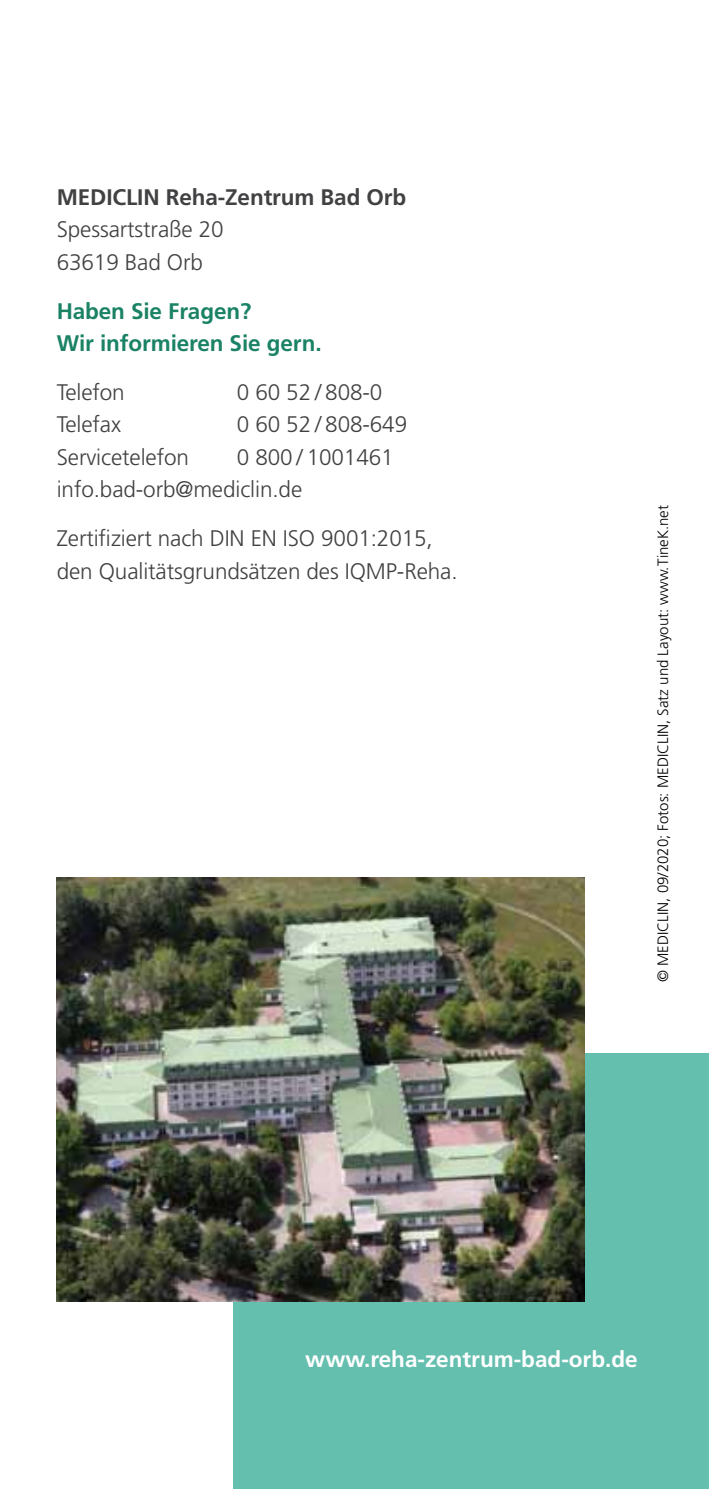
<style>
.page{position:relative;width:709px;height:1489px;background:#fff}
.page>*{position:absolute;margin:0;border:0;box-sizing:border-box;transform-origin:0 0}
.t1{font:300 22.5px/32.5px "Frutiger LT";letter-spacing:-.005em;color:#414042}
.t2{font:700 22.5px/32.5px "Frutiger LT";letter-spacing:-.005em;color:#1a8265}
.t3{font:700 22.5px "Frutiger LT";color:#fff}
.t4{font:700 22.5px "Frutiger LT";letter-spacing:-.005em;color:#414042}
.t5{font:300 15px "Frutiger LT";color:#000}
</style>
<div class="page">
<div style="left:234px;top:1052px;width:475px;height:436px;background:#65bfaf"></div>
<img style="left:57px;top:877px;width:528px;height:423px">
<p class="t4" style="left:57px;top:184px;width:351px">MediClin Reha-Zentrum Bad Orb</p>
<p class="t1" style="left:57px;top:213px;width:168px">Spessartstraße 20<br>63619 Bad Orb</p>
<p class="t2" style="left:57px;top:294px;width:266px">Haben Sie Fragen?<br>Wir informieren Sie gern.</p>
<p class="t1" style="left:57px;top:376px;width:70px">Telefon</p>
<p class="t1" style="left:237px;top:376px;width:147px">0 60 52 / 808-0</p>
<p class="t1" style="left:57px;top:408px;width:66px">Telefax</p>
<p class="t1" style="left:237px;top:408px;width:172px">0 60 52 / 808-649</p>
<p class="t1" style="left:57px;top:441px;width:134px">Servicetelefon</p>
<p class="t1" style="left:57px;top:441px;width:338px;text-indent:180px">0 800 / 1001461 info.bad-orb@mediclin.de</p>
<p class="t1" style="left:57px;top:522px;width:402px">Zertifiziert nach DIN EN ISO 9001:2015, den Qualitätsgrundsätzen des IQMP-Reha.</p>
<p class="t5" style="left:654px;top:981px;width:478px;rotate:-90deg">© MediClin, 09/2020; Fotos: MediClin, Satz und Layout: www.TineK.net</p>
<p class="t3" style="left:305px;top:1345px;width:334px">www.reha-zentrum-bad-orb.de</p>
</div>
